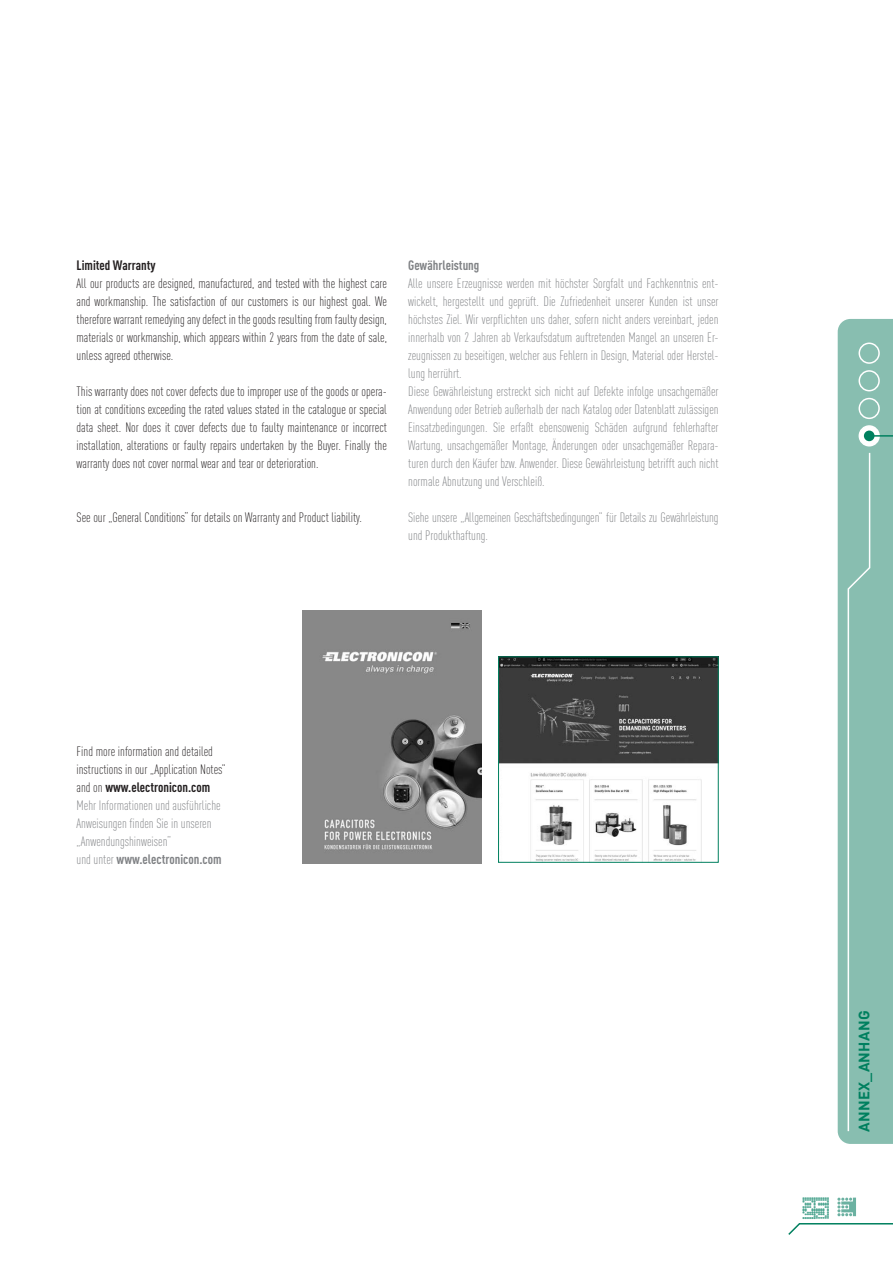
<style>
.page{position:relative;width:893px;height:1263px;background:#fff}
.page>*{position:absolute;margin:0;border:0;box-sizing:border-box;transform-origin:0 0}
.t1{font:22.5px "Dot Matrix Grid";color:#4fa691}
.t2{font:700 15px "DIN Pro";letter-spacing:.02em;color:#00805f}
.t3{font:300 condensed 13.5px/18px "DIN Pro";color:#808285}
.t4{font:300 condensed 13.5px/18px "DIN Pro";color:#231f20;text-align:justify}
.t5{font:700 condensed 13.5px "DIN Pro";color:#231f20}
.t6{font:700 condensed 13.5px "DIN Pro";color:#808285}
.s1{color:#231f20}
.s2{font-weight:700;color:#231f20}
.s3{font-weight:700}
</style>
<div class="page">
<div style="left:838px;top:319px;width:55px;height:825px;background:#88beb0"></div>
<div style="left:858px;top:342px;width:22px;height:22px;border:2px solid #fff;border-radius:50%"></div>
<div style="left:858px;top:370px;width:22px;height:21px;border:2px solid #fff;border-radius:50%"></div>
<div style="left:858px;top:398px;width:22px;height:21px;border:2px solid #fff;border-radius:50%"></div>
<svg style="left:847px;top:451px;width:24px;height:682px;background:#8ec1b4"></svg>
<svg style="left:788px;top:1223px;width:105px;height:12px"></svg>
<svg style="left:837px;top:1197px;width:19px;height:19px"></svg>
<svg style="left:859px;top:426px;width:20px;height:20px"></svg>
<div style="left:859px;top:425px;width:21px;height:21px;border:2px solid #fff;border-radius:50%"></div>
<div style="left:864px;top:431px;width:10px;height:10px;background:#00805f;border-radius:50%"></div>
<hr style="left:870px;top:435px;width:23px;height:2px;background:#00805f">
<img style="left:500px;top:658px;width:217px;height:203px">
<div style="left:498px;top:656px;width:221px;height:207px;border:1px solid #00805f"></div>
<img style="left:303px;top:611px;width:179px;height:252px">
<p class="t5" style="left:77px;top:255px;width:81px">Limited Warranty</p>
<p class="t4" style="left:77px;top:273px;width:312px">All our products are designed, manufactured, and tested with the highest care and workmanship. The satisfaction of our customers is our highest goal. We therefore warrant remedying any defect in the goods resulting from faulty design, materials or workmanship, which appears within 2 years from the date of sale, unless agreed otherwise.</p>
<p class="t4" style="left:77px;top:381px;width:312px">This warranty does not cover defects due to improper use of the goods or opera&shy;tion at conditions exceeding the rated values stated in the catalogue or special data sheet. Nor does it cover defects due to faulty maintenance or incorrect installation, alterations or faulty repairs undertaken by the Buyer. Finally the warranty does not cover normal wear and tear or deterioration.</p>
<p class="t4" style="left:77px;top:507px;width:287px">See our „General Conditions“ for details on Warranty and Product liability.</p>
<p class="t6" style="left:408px;top:255px;width:73px">Gewährleistung</p>
<p class="t3" style="left:408px;top:273px;width:312px">Alle unsere Erzeugnisse werden mit höchster Sorgfalt und Fachkenntnis ent&shy;wickelt, hergestellt und geprüft. Die Zufriedenheit unserer Kunden ist unser höchstes Ziel. Wir verpflichten uns daher, sofern nicht anders vereinbart, jeden innerhalb von 2 Jahren ab Verkaufsdatum auftretenden Mangel an unseren Er&shy;zeugnissen zu beseitigen, welcher aus Fehlern in Design, Material oder Herstel&shy;lung herrührt.<br>Diese Gewährleistung erstreckt sich nicht auf Defekte infolge unsachgemäßer Anwendung oder Betrieb außerhalb der nach Katalog oder Datenblatt zulässigen Einsatzbedingungen. Sie erfaßt ebensowenig Schäden aufgrund fehlerhafter Wartung, unsachgemäßer Montage, Änderungen oder unsachgemäßer Repara&shy;turen durch den Käufer bzw. Anwender. Diese Gewährleistung betrifft auch nicht normale Abnutzung und Verschleiß.</p>
<p class="t3" style="left:408px;top:507px;width:312px">Siehe unsere „Allgemeinen Geschäftsbedingungen” für Details zu Gewährleistung und Produkthaftung.</p>
<p class="t3" style="left:77px;top:741px;width:151px"><span class="s1">Find more information and detailed instructions in our „Application Notes” and on</span> <span class="s2">www.electronicon.com </span>Mehr Informationen und ausführliche Anweisungen finden Sie in unseren „Anwendungshinweisen“<br>und unter <span class="s3">www.electronicon.com</span></p>
<h1 class="t1" style="left:801px;top:1197px;width:28px">25</h1>
<p class="t2" style="left:852px;top:1132px;width:123px;rotate:-90deg">ANNEX_ANHANG</p>
</div>
